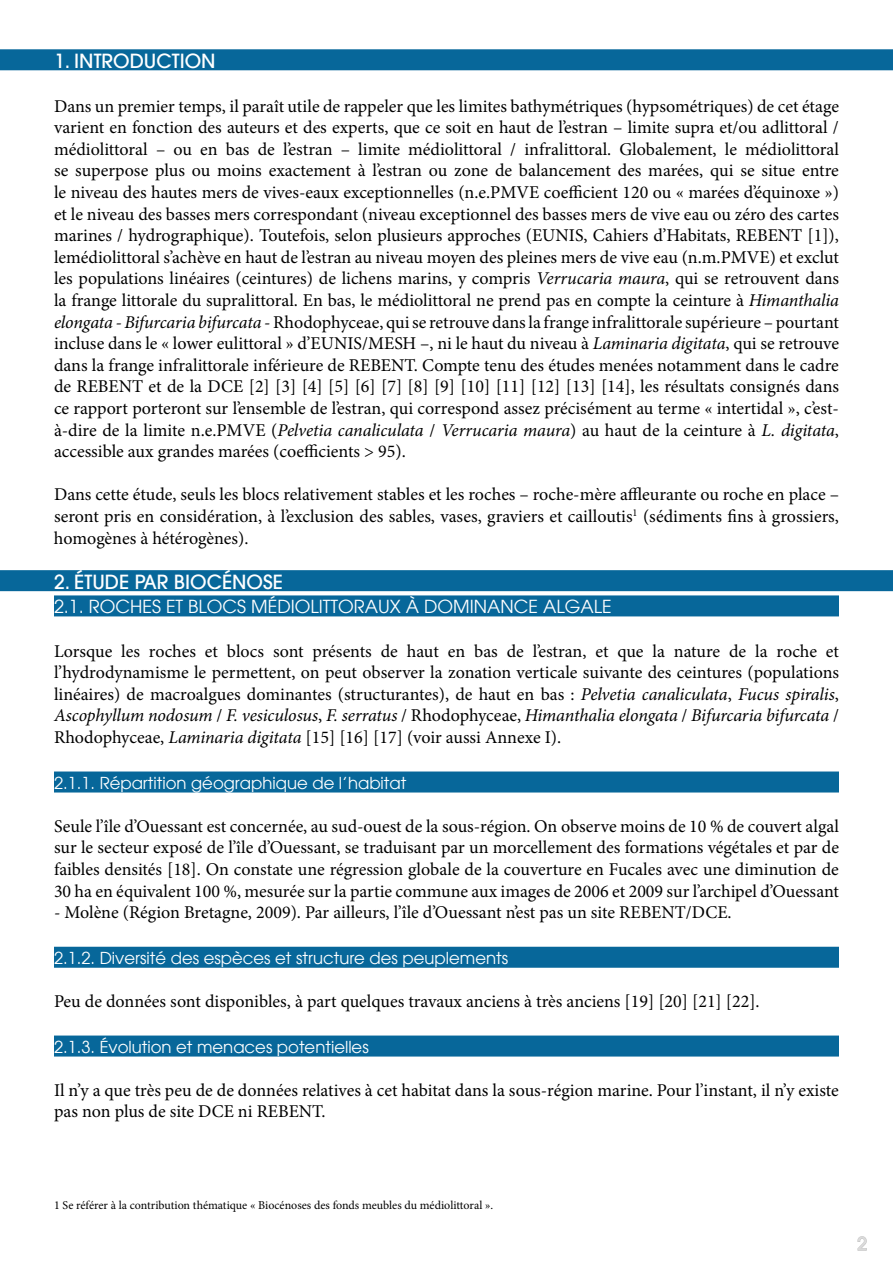
<style>
.page{position:relative;width:893px;height:1263px;background:#fff}
.page>*{position:absolute;margin:0;border:0;box-sizing:border-box;transform-origin:0 0}
.t1{font:500 19.5px "Avant Garde LT";color:#fff}
.t2{font:18px/21.6px "Minion Pro";color:#000;text-align:justify}
.t3{font:18px "Avant Garde LT";color:#fff}
.t4{font:500 18px "Avant Garde LT";color:#dadada}
.t5{font:16.5px "Avant Garde LT";color:#fff}
.t6{font:12px "Minion Pro";color:#000}
.s1{font-style:italic}
</style>
<div class="page">
<svg style="left:857px;top:1236px;width:10px;height:15px"></svg>
<div style="left:0;top:49px;width:893px;height:21px;background:#07679a"></div>
<div style="left:0;top:570px;width:893px;height:21px;background:#07679a"></div>
<div style="left:54px;top:595px;width:785px;height:21px;background:#07679a"></div>
<div style="left:54px;top:771px;width:785px;height:21px;background:#07679a"></div>
<div style="left:54px;top:947px;width:785px;height:21px;background:#07679a"></div>
<div style="left:54px;top:1035px;width:785px;height:21px;background:#07679a"></div>
<p class="t1" style="left:54px;top:49px;width:163px">1. INTRODUCTION</p>
<p class="t2" style="left:54px;top:95px;width:786px">Dans un premier temps, il paraît utile de rappeler que les limites bathymétriques (hypsométriques) de cet étage varient en fonction des auteurs et des experts, que ce soit en haut de l’estran – limite supra et/ou adlittoral / médiolittoral – ou en bas de l’estran – limite médiolittoral / infralittoral. Globalement, le médiolittoral se superpose plus ou moins exactement à l’estran ou zone de balancement des marées, qui se situe entre le niveau des hautes mers de vives-eaux exceptionnelles (n.e.PMVE coefficient 120 ou « marées d’équinoxe ») et le niveau des basses mers correspondant (niveau exceptionnel des basses mers de vive eau ou zéro des cartes marines / hydrographique). Toutefois, selon plusieurs approches (EUNIS, Cahiers d’Habitats, REBENT [1]), lemédiolittoral s’achève en haut de l’estran au niveau moyen des pleines mers de vive eau (n.m.PMVE) et exclut les populations linéaires (ceintures) de lichens marins, y compris <span class="s1">Verrucaria maura</span>, qui se retrouvent dans la frange littorale du supralittoral. En bas, le médiolittoral ne prend pas en compte la ceinture à <span class="s1">Himanthalia elongata - Bifurcaria bifurcata</span> - Rhodophyceae, qui se retrouve dans la frange infralittorale supérieure – pourtant incluse dans le « lower eulittoral » d’EUNIS/MESH –, ni le haut du niveau à <span class="s1">Laminaria digitata</span>, qui se retrouve dans la frange infralittorale inférieure de REBENT. Compte tenu des études menées notamment dans le cadre de REBENT et de la DCE [2] [3] [4] [5] [6] [7] [8] [9] [10] [11] [12] [13] [14], les résultats consignés dans ce rapport porteront sur l’ensemble de l’estran, qui correspond assez précisément au terme « intertidal », c’est&shy;à-dire de la limite n.e.PMVE (<span class="s1">Pelvetia canaliculata</span> / <span class="s1">Verrucaria maura</span>) au haut de la ceinture à <span class="s1">L. digitata</span>, accessible aux grandes marées (coefficients &gt; 95).</p>
<p class="t2" style="left:54px;top:484px;width:787px">Dans cette étude, seuls les blocs relativement stables et les roches – roche-mère affleurante ou roche en place – seront pris en considération, à l’exclusion des sables, vases, graviers et cailloutis<sup>1</sup> (sédiments fins à grossiers, homogènes à hétérogènes).</p>
<p class="t1" style="left:54px;top:570px;width:230px">2. ÉTUDE PAR BIOCÉNOSE</p>
<p class="t3" style="left:54px;top:596px;width:559px">2.1. ROCHES ET BLOCS MÉDIOLITTORAUX À DOMINANCE ALGALE</p>
<p class="t2" style="left:54px;top:640px;width:787px">Lorsque les roches et blocs sont présents de haut en bas de l’estran, et que la nature de la roche et l’hydrodynamisme le permettent, on peut observer la zonation verticale suivante des ceintures (populations linéaires) de macroalgues dominantes (structurantes), de haut en bas : <span class="s1">Pelvetia canaliculata</span>, <span class="s1">Fucus spiralis</span>, <span class="s1">Ascophyllum nodosum</span> / <span class="s1">F. vesiculosus</span>, <span class="s1">F. serratus</span> / Rhodophyceae, <span class="s1">Himanthalia elongata</span> / <span class="s1">Bifurcaria bifurcata</span> / Rhodophyceae, <span class="s1">Laminaria digitata</span> [15] [16] [17] (voir aussi Annexe I).</p>
<p class="t5" style="left:54px;top:773px;width:354px">2.1.1. Répartition géographique de l’habitat</p>
<p class="t2" style="left:54px;top:815px;width:787px">Seule l’île d’Ouessant est concernée, au sud-ouest de la sous-région. On observe moins de 10 % de couvert algal sur le secteur exposé de l’île d’Ouessant, se traduisant par un morcellement des formations végétales et par de faibles densités [18]. On constate une régression globale de la couverture en Fucales avec une diminution de 30 ha en équivalent 100 %, mesurée sur la partie commune aux images de 2006 et 2009 sur l’archipel d’Ouessant</p>
<p class="t2" style="left:54px;top:902px;width:679px">- Molène (Région Bretagne, 2009). Par ailleurs, l’île d’Ouessant n’est pas un site REBENT/DCE.</p>
<p class="t5" style="left:54px;top:948px;width:456px">2.1.2. Diversité des espèces et structure des peuplements</p>
<p class="t2" style="left:54px;top:990px;width:707px">Peu de données sont disponibles, à part quelques travaux anciens à très anciens [19] [20] [21] [22].</p>
<p class="t5" style="left:54px;top:1037px;width:316px">2.1.3. Évolution et menaces potentielles</p>
<p class="t2" style="left:54px;top:1079px;width:786px">Il n’y a que très peu de de données relatives à cet habitat dans la sous-région marine. Pour l’instant, il n’y existe pas non plus de site DCE ni REBENT.</p>
<p class="t6" style="left:54px;top:1197px;width:441px">1 Se référer à la contribution thématique « Biocénoses des fonds meubles du médiolittoral ».</p>
<p class="t4" style="left:857px;top:1232px;width:11px">2</p>
</div>
